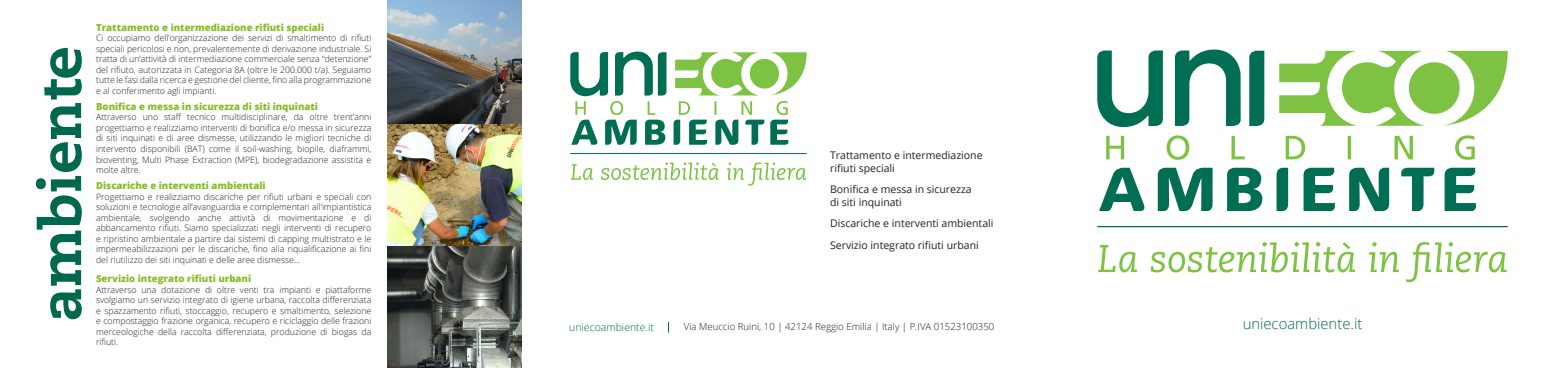
<style>
.page{position:relative;width:1563px;height:368px;background:#fff}
.page>*{position:absolute;margin:0;border:0;box-sizing:border-box;transform-origin:0 0}
.t1{font:800 57.75px "Caecilia LT Std";color:#00684e}
.t2{font:300 14.79px "Open Sans";color:#00684e}
.t3{font:10.5px "Open Sans";color:#231f20}
.t4{font:300 10.5px "Open Sans";color:#00684e}
.t5{font:800 9.62px "Open Sans";color:#86bc28}
.t6{font:300 9.62px "Open Sans";color:#231f20}
.t7{font:300 8.75px/10.5px "Open Sans";color:#231f20;text-align:justify}
</style>
<div class="page">
<img style="left:388px;top:0;width:133px;height:367px">
<svg style="left:570px;top:51px;width:236px;height:93px"></svg>
<svg style="left:571px;top:162px;width:235px;height:23px"></svg>
<hr style="left:570px;top:153px;width:236px;height:1px;background:#006e53">
<svg style="left:1106px;top:135px;width:368px;height:24px"></svg>
<svg style="left:1097px;top:49px;width:167px;height:78px"></svg>
<svg style="left:1279px;top:51px;width:228px;height:74px"></svg>
<svg style="left:1099px;top:167px;width:290px;height:43px"></svg>
<svg style="left:1401px;top:167px;width:33px;height:43px"></svg>
<svg style="left:1444px;top:167px;width:32px;height:43px"></svg>
<svg style="left:1098px;top:242px;width:408px;height:40px"></svg>
<hr style="left:1097px;top:225px;width:410px;height:2px;background:#006e53">
<p class="t1" style="left:25px;top:321px;width:276px;rotate:-90deg">ambiente</p>
<p class="t5" style="left:96px;top:20px;width:230px">Trattamento e intermediazione rifiuti speciali</p>
<p class="t7" style="left:96px;top:32px;width:277px">Ci occupiamo dell’organizzazione dei servizi di smaltimento di rifiuti speciali pericolosi e non, prevalentemente di derivazione industriale. Si tratta di un’attività di intermediazione commerciale senza “detenzione” del rifiuto, autorizzata in Categoria 8A (oltre le 200.000 t/a). Seguiamo tutte le fasi dalla ricerca e gestione del cliente, fino alla programmazione e al conferimento agli impianti.</p>
<p class="t5" style="left:96px;top:99px;width:223px">Bonifica e messa in sicurezza di siti inquinati</p>
<p class="t7" style="left:96px;top:111px;width:277px">Attraverso uno staff tecnico multidisciplinare, da oltre trent’anni progettiamo e realizziamo interventi di bonifica e/o messa in sicurezza di siti inquinati e di aree dismesse, utilizzando le migliori tecniche di intervento disponibili (BAT) come il soil-washing, biopile, diaframmi, bioventing, Multi Phase Extraction (MPE), biodegradazione assistita e molte altre.</p>
<p class="t5" style="left:96px;top:178px;width:171px">Discariche e interventi ambientali</p>
<p class="t7" style="left:96px;top:191px;width:277px">Progettiamo e realizziamo discariche per rifiuti urbani e speciali con soluzioni e tecnologie all’avanguardia e complementari all’impiantistica ambientale, svolgendo anche attività di movimentazione e di abbancamento rifiuti. Siamo specializzati negli interventi di recupero e ripristino ambientale a partire dai sistemi di capping multistrato e le impermeabilizzazioni per le discariche, fino alla riqualificazione ai fini del riutilizzo dei siti inquinati e delle aree dismesse…</p>
<p class="t5" style="left:96px;top:271px;width:157px">Servizio integrato rifiuti urbani</p>
<p class="t7" style="left:96px;top:283px;width:277px">Attraverso una dotazione di oltre venti tra impianti e piattaforme svolgiamo un servizio integrato di igiene urbana, raccolta differenziata e spazzamento rifiuti, stoccaggio, recupero e smaltimento, selezione e compostaggio frazione organica, recupero e riciclaggio delle frazioni merceologiche della raccolta differenziata, produzione di biogas da rifiuti.</p>
<p class="t3" style="left:830px;top:148px;width:154px">Trattamento e intermediazione</p>
<p class="t3" style="left:830px;top:160px;width:66px">rifiuti speciali</p>
<p class="t3" style="left:830px;top:182px;width:143px">Bonifica e messa in sicurezza</p>
<p class="t3" style="left:830px;top:194px;width:73px">di siti inquinati</p>
<p class="t3" style="left:830px;top:216px;width:165px">Discariche e interventi ambientali</p>
<p class="t3" style="left:830px;top:237px;width:150px">Servizio integrato rifiuti urbani</p>
<p class="t4" style="left:569px;top:320px;width:86px">uniecoambiente.it</p>
<p class="t2" style="left:1242px;top:313px;width:121px">uniecoambiente.it</p>
<p class="t6" style="left:684px;top:319px;width:312px">Via Meuccio Ruini, 10 | 42124 Reggio Emilia | Italy | P.IVA 01523100350</p>
</div>
